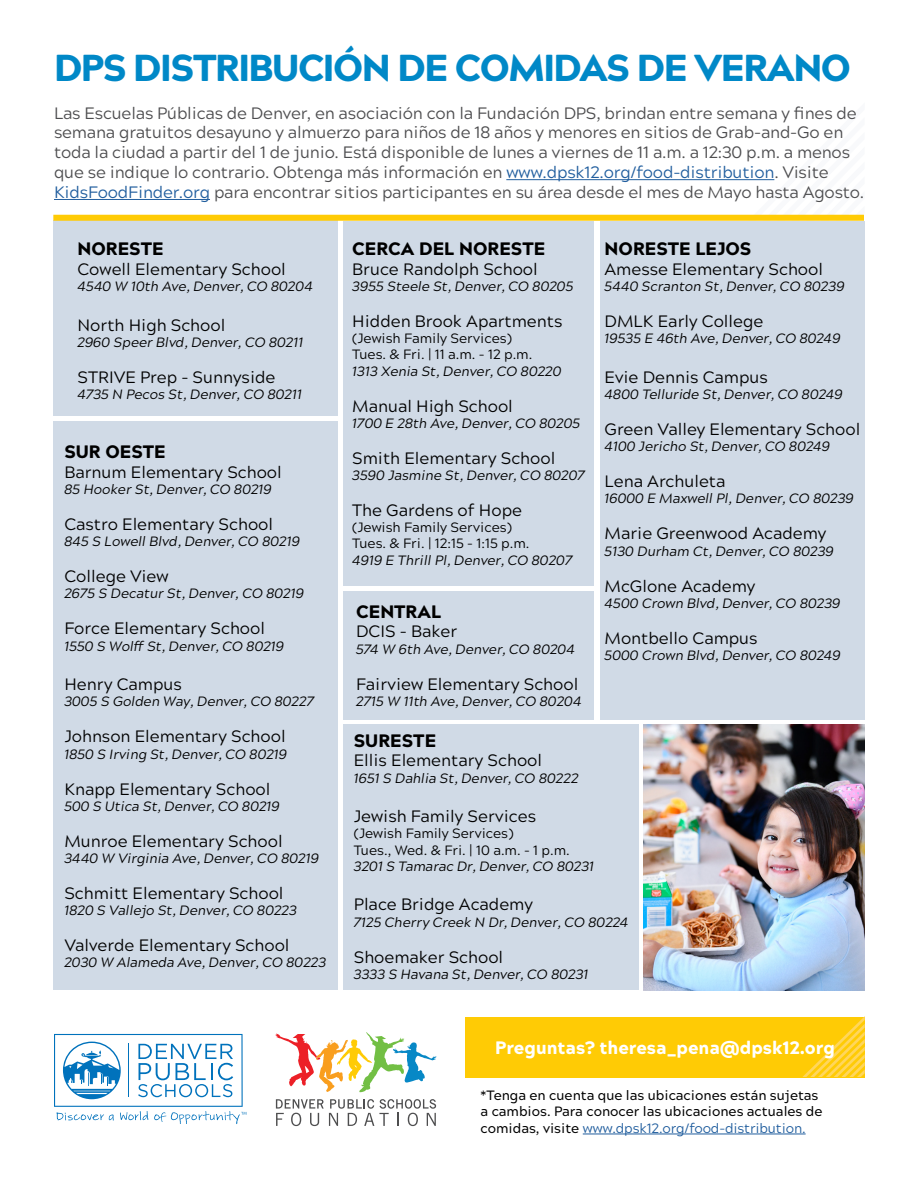
<style>
.page{position:relative;width:918px;height:1188px;background:#fff}
.page>*{position:absolute;margin:0;border:0;box-sizing:border-box;transform-origin:0 0}
.t1{font:900 37.5px "Acherus Grotesque";letter-spacing:-.04em;color:#0088c7}
.t2{font:900 18px "Acherus Grotesque";color:#000}
.t3{font:900 18px "Acherus Grotesque";color:#fff}
.t4{font:16.5px "Acherus Grotesque";color:#000}
.t5{font:16.5px/19.8px "Acherus Grotesque";letter-spacing:-.01em;color:#4d4d4f}
.t6{font:italic 13.5px "Acherus Grotesque";color:#000}
.t7{font:13.5px/16.2px "Acherus Grotesque";color:#000}
.t8{font:500 13.5px/16.2px "Acherus Grotesque";color:#000}
.s1{color:#215e9e}
.s2{font-weight:400;color:#215e9e}
</style>
<div class="page">
<div style="left:53px;top:221px;width:285px;height:195px;background:#d0dae6"></div>
<div style="left:53px;top:422px;width:285px;height:568px;background:#d0dae6"></div>
<div style="left:344px;top:724px;width:295px;height:266px;background:#d0dae6"></div>
<div style="left:344px;top:221px;width:250px;height:365px;background:#d0dae6"></div>
<div style="left:344px;top:591px;width:250px;height:128px;background:#d0dae6"></div>
<div style="left:600px;top:221px;width:265px;height:499px;background:#d0dae6"></div>
<div style="left:465px;top:1017px;width:400px;height:60px;background:#ffcb05"></div>
<svg style="left:802px;top:1016px;width:63px;height:61px"></svg>
<img style="left:644px;top:724px;width:221px;height:266px">
<hr style="left:583px;top:1134px;width:223px;height:1px;background:#215e9e">
<svg style="left:748px;top:179px;width:116px;height:36px"></svg>
<hr style="left:506px;top:179px;width:268px;height:1px;background:#215e9e">
<hr style="left:54px;top:199px;width:156px;height:1px;background:#215e9e">
<svg style="left:54px;top:1034px;width:192px;height:90px"></svg>
<div style="left:53px;top:215px;width:811px;height:6px;background:#ffcb05"></div>
<svg style="left:276px;top:1032px;width:160px;height:60px"></svg>
<svg style="left:276px;top:1099px;width:160px;height:27px"></svg>
<h1 class="t1" style="left:54px;top:35px;width:799px">DPS DISTRIBUCIÓN DE COMIDAS DE VERANO</h1>
<p class="t5" style="left:54px;top:102px;width:812px">Las Escuelas Públicas de Denver, en asociación con la Fundación DPS, brindan entre semana y fines de semana gratuitos desayuno y almuerzo para niños de 18 años y menores en sitios de Grab-and-Go en toda la ciudad a partir del 1 de junio. Está disponible de lunes a viernes de 11 a.m. a 12:30 p.m. a menos que se indique lo contrario. Obtenga más información en <span class="s1">www.dpsk12.org/food-distribution</span>. Visite <span class="s1">KidsFoodFinder.org</span> para encontrar sitios participantes en su área desde el mes de Mayo hasta Agosto.</p>
<h2 class="t2" style="left:77px;top:233px;width:88px">NORESTE</h2>
<p class="t4" style="left:77px;top:255px;width:210px">Cowell Elementary School</p>
<p class="t6" style="left:77px;top:275px;width:237px">4540 W 10th Ave, Denver, CO 80204</p>
<p class="t4" style="left:77px;top:311px;width:149px">North High School</p>
<p class="t6" style="left:77px;top:331px;width:228px">2960 Speer Blvd, Denver, CO 80211</p>
<p class="t4" style="left:77px;top:363px;width:200px">STRIVE Prep - Sunnyside</p>
<p class="t6" style="left:77px;top:383px;width:226px">4735 N Pecos St, Denver, CO 80211</p>
<h2 class="t2" style="left:64px;top:436px;width:103px">SUR OESTE</h2>
<p class="t4" style="left:64px;top:458px;width:219px">Barnum Elementary School</p>
<p class="t6" style="left:64px;top:478px;width:209px">85 Hooker St, Denver, CO 80219</p>
<p class="t4" style="left:64px;top:510px;width:210px">Castro Elementary School</p>
<p class="t6" style="left:64px;top:530px;width:237px">845 S Lowell Blvd, Denver, CO 80219</p>
<p class="t4" style="left:64px;top:563px;width:106px">College View</p>
<p class="t6" style="left:64px;top:582px;width:241px">2675 S Decatur St, Denver, CO 80219</p>
<p class="t4" style="left:64px;top:615px;width:202px">Force Elementary School</p>
<p class="t6" style="left:64px;top:635px;width:221px">1550 S Wolff St, Denver, CO 80219</p>
<p class="t4" style="left:64px;top:671px;width:119px">Henry Campus</p>
<p class="t6" style="left:64px;top:690px;width:251px">3005 S Golden Way, Denver, CO 80227</p>
<p class="t4" style="left:64px;top:723px;width:223px">Johnson Elementary School</p>
<p class="t6" style="left:64px;top:743px;width:224px">1850 S Irving St, Denver, CO 80219</p>
<p class="t4" style="left:64px;top:775px;width:208px">Knapp Elementary School</p>
<p class="t6" style="left:64px;top:795px;width:217px">500 S Utica St, Denver, CO 80219</p>
<p class="t4" style="left:64px;top:827px;width:220px">Munroe Elementary School</p>
<p class="t6" style="left:64px;top:847px;width:256px">3440 W Virginia Ave, Denver, CO 80219</p>
<p class="t4" style="left:64px;top:879px;width:221px">Schmitt Elementary School</p>
<p class="t6" style="left:64px;top:899px;width:234px">1820 S Vallejo St, Denver, CO 80223</p>
<p class="t4" style="left:64px;top:932px;width:227px">Valverde Elementary School</p>
<p class="t6" style="left:64px;top:951px;width:263px">2030 W Alameda Ave, Denver, CO 80223</p>
<h2 class="t2" style="left:352px;top:233px;width:195px">CERCA DEL NORESTE</h2>
<p class="t4" style="left:352px;top:255px;width:187px">Bruce Randolph School</p>
<p class="t6" style="left:352px;top:275px;width:223px">3955 Steele St, Denver, CO 80205</p>
<p class="t4" style="left:352px;top:307px;width:212px">Hidden Brook Apartments</p>
<p class="t7" style="left:352px;top:330px;width:181px">(Jewish Family Services)<br>Tues. &amp; Fri. | 11 a.m. - 12 p.m.</p>
<p class="t6" style="left:352px;top:360px;width:211px">1313 Xenia St, Denver, CO 80220</p>
<p class="t4" style="left:352px;top:392px;width:162px">Manual High School</p>
<p class="t6" style="left:352px;top:412px;width:230px">1700 E 28th Ave, Denver, CO 80205</p>
<p class="t4" style="left:352px;top:444px;width:205px">Smith Elementary School</p>
<p class="t6" style="left:352px;top:464px;width:234px">3590 Jasmine St, Denver, CO 80207</p>
<p class="t4" style="left:352px;top:496px;width:171px">The Gardens of Hope</p>
<p class="t7" style="left:352px;top:519px;width:179px">(Jewish Family Services)<br>Tues. &amp; Fri. | 12:15 - 1:15 p.m.</p>
<p class="t6" style="left:352px;top:549px;width:222px">4919 E Thrill Pl, Denver, CO 80207</p>
<h2 class="t2" style="left:356px;top:596px;width:87px">CENTRAL</h2>
<p class="t4" style="left:356px;top:618px;width:103px">DCIS - Baker</p>
<p class="t6" style="left:356px;top:638px;width:221px">574 W 6th Ave, Denver, CO 80204</p>
<p class="t4" style="left:356px;top:670px;width:224px">Fairview Elementary School</p>
<p class="t6" style="left:356px;top:690px;width:227px">2715 W 11th Ave, Denver, CO 80204</p>
<h2 class="t2" style="left:605px;top:233px;width:148px">NORESTE LEJOS</h2>
<p class="t4" style="left:605px;top:255px;width:220px">Amesse Elementary School</p>
<p class="t6" style="left:605px;top:275px;width:242px">5440 Scranton St, Denver, CO 80239</p>
<p class="t4" style="left:605px;top:307px;width:160px">DMLK Early College</p>
<p class="t6" style="left:605px;top:327px;width:238px">19535 E 46th Ave, Denver, CO 80249</p>
<p class="t4" style="left:605px;top:363px;width:165px">Evie Dennis Campus</p>
<p class="t6" style="left:605px;top:383px;width:240px">4800 Telluride St, Denver, CO 80249</p>
<p class="t4" style="left:605px;top:415px;width:257px">Green Valley Elementary School</p>
<p class="t6" style="left:605px;top:435px;width:227px">4100 Jericho St, Denver, CO 80249</p>
<p class="t4" style="left:605px;top:468px;width:122px">Lena Archuleta</p>
<p class="t6" style="left:605px;top:487px;width:251px">16000 E Maxwell Pl, Denver, CO 80239</p>
<p class="t4" style="left:605px;top:520px;width:223px">Marie Greenwood Academy</p>
<p class="t6" style="left:605px;top:540px;width:231px">5130 Durham Ct, Denver, CO 80239</p>
<p class="t4" style="left:605px;top:572px;width:152px">McGlone Academy</p>
<p class="t6" style="left:605px;top:592px;width:237px">4500 Crown Blvd, Denver, CO 80239</p>
<p class="t4" style="left:605px;top:624px;width:155px">Montbello Campus</p>
<p class="t6" style="left:605px;top:644px;width:238px">5000 Crown Blvd, Denver, CO 80249</p>
<h2 class="t2" style="left:354px;top:725px;width:84px">SURESTE</h2>
<p class="t4" style="left:354px;top:747px;width:190px">Ellis Elementary School</p>
<p class="t6" style="left:354px;top:766px;width:226px">1651 S Dahlia St, Denver, CO 80222</p>
<p class="t4" style="left:354px;top:803px;width:184px">Jewish Family Services</p>
<p class="t7" style="left:354px;top:825px;width:217px">(Jewish Family Services)<br>Tues., Wed. &amp; Fri. | 10 a.m. - 1 p.m.</p>
<p class="t6" style="left:354px;top:855px;width:242px">3201 S Tamarac Dr, Denver, CO 80231</p>
<p class="t4" style="left:354px;top:891px;width:181px">Place Bridge Academy</p>
<p class="t6" style="left:354px;top:910px;width:276px">7125 Cherry Creek N Dr, Denver, CO 80224</p>
<p class="t4" style="left:354px;top:943px;width:151px">Shoemaker School</p>
<p class="t6" style="left:354px;top:963px;width:236px">3333 S Havana St, Denver, CO 80231</p>
<h2 class="t3" style="left:495px;top:1032px;width:341px">Preguntas? theresa_pena@dpsk12.org</h2>
<p class="t8" style="left:481px;top:1087px;width:343px">*Tenga en cuenta que las ubicaciones están sujetas a cambios. Para conocer las ubicaciones actuales de comidas, visite <span class="s2">www.dpsk12.org/food-distribution.</span></p>
</div>
